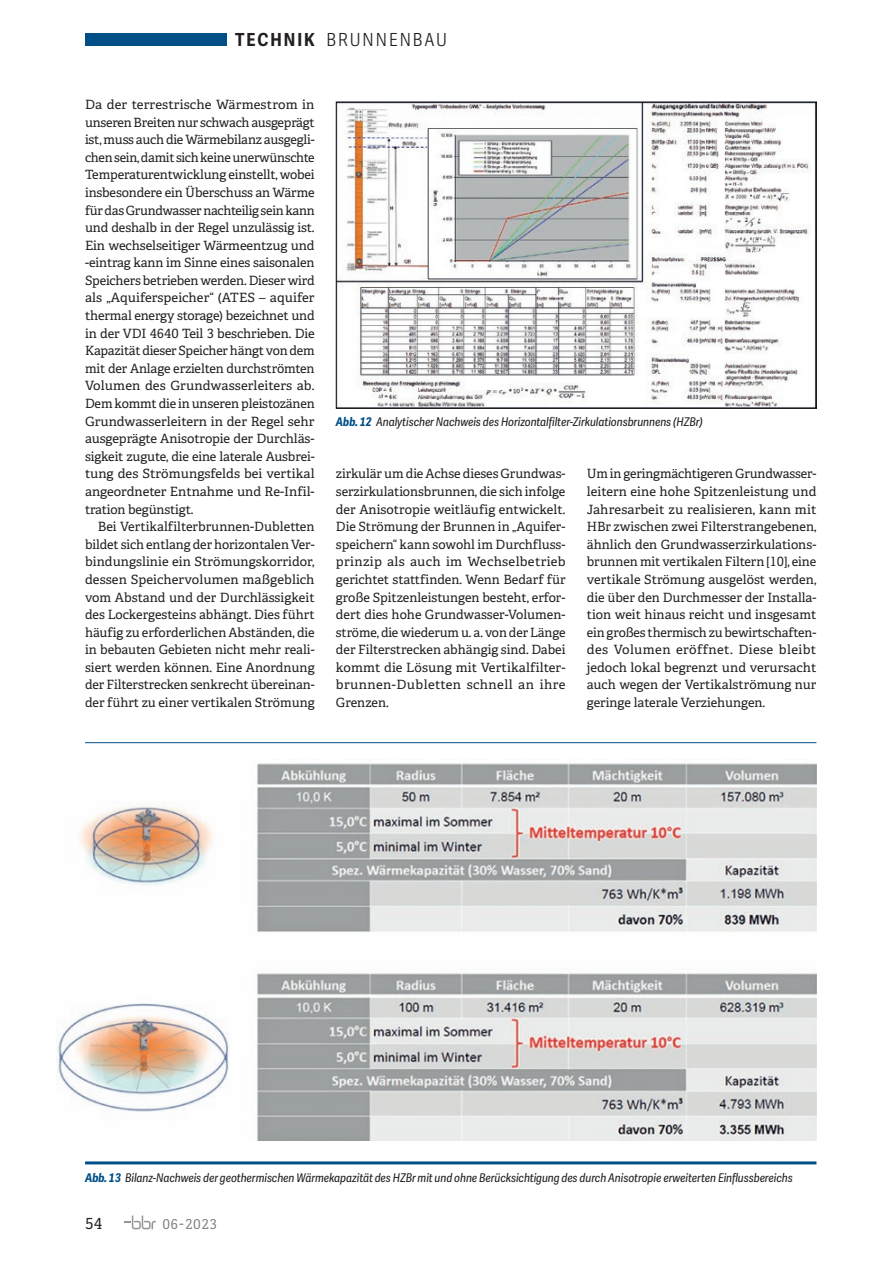
<style>
.page{position:relative;width:893px;height:1263px;background:#fff}
.page>*{position:absolute;margin:0;border:0;box-sizing:border-box;transform-origin:0 0}
.t1{font:300 18px "Adelle Sans Cnd";letter-spacing:.11em;color:#231f20}
.t2{font:15.3px "Adelle";color:#231f20}
.t3{font:13.5px "Adelle";letter-spacing:.03em;color:#808285}
.t4{font:12.75px/17.5px "Adelle";color:#231f20;text-align:justify}
.t5{font:italic 12px "Adelle Sans Cnd";color:#231f20}
.s1{font-weight:700}
.s2{font-weight:700;color:#004f87}
</style>
<div class="page">
<svg style="left:124px;top:1215px;width:32px;height:14px"></svg>
<div style="left:85px;top:33px;width:141px;height:13px;background:#004f87"></div>
<img style="left:57px;top:763px;width:759px;height:377px">
<img style="left:336px;top:101px;width:480px;height:307px">
<hr style="left:85px;top:1161px;width:731px;height:3px;background:#004f87">
<hr style="left:85px;top:742px;width:731px;height:1px;background:#004f87">
<h1 class="t1" style="left:235px;top:29px;width:213px"><span class="s1">TECHNIK</span> BRUNNENBAU</h1>
<p class="t4" style="left:85px;top:96px;width:231px">Da der terrestrische Wärmestrom in unseren Breiten nur schwach ausgeprägt ist, muss auch die Wärmebilanz ausgegli&shy;chen sein, damit sich keine unerwünschte Temperaturentwicklung einstellt, wobei insbesondere ein Überschuss an Wärme für das Grundwasser nachteilig sein kann und deshalb in der Regel unzulässig ist.<br>Ein wechselseitiger Wärmeentzug und -eintrag kann im Sinne eines saisonalen Speichers betrieben werden. Dieser wird als „Aquiferspeicher“ (ATES – aquifer thermal energy storage) bezeichnet und in der VDI 4640 Teil 3 beschrieben. Die Kapazität dieser Speicher hängt von dem mit der Anlage erzielten durchströmten Volumen des Grundwasserleiters ab.<br>Dem kommt die in unseren pleistozänen Grundwasserleitern in der Regel sehr ausgeprägte Anisotropie der Durchläs&shy;sigkeit zugute, die eine laterale Ausbrei&shy;tung des Strömungsfelds bei vertikal angeordneter Entnahme und Re-Infil&shy;tration begünstigt.</p>
<p class="t4" style="left:85px;top:518px;width:231px;text-indent:13px">Bei Vertikalfilterbrunnen-Dubletten bildet sich entlang der horizontalen Ver&shy;bindungslinie ein Strömungskorridor, dessen Speichervolumen maßgeblich vom Abstand und der Durchlässigkeit des Lockergesteins abhängt. Dies führt häufig zu erforderlichen Abständen, die in bebauten Gebieten nicht mehr reali&shy;siert werden können. Eine Anordnung der Filterstrecken senkrecht übereinan&shy;der führt zu einer vertikalen Strömung</p>
<p class="t5" style="left:336px;top:414px;width:368px"><span class="s2">Abb. 12</span> Analytischer Nachweis des Horizontalfilter-Zirkulationsbrunnens (HZBr)</p>
<p class="t4" style="left:336px;top:465px;width:231px">zirkulär um die Achse dieses Grundwas&shy;serzirkulationsbrunnen, die sich infolge der Anisotropie weitläufig entwickelt.<br>Die Strömung der Brunnen in „Aquifer&shy;speichern“ kann sowohl im Durchfluss&shy;prinzip als auch im Wechselbetrieb gerichtet stattfinden. Wenn Bedarf für große Spitzenleistungen besteht, erfor&shy;dert dies hohe Grundwasser-Volumen&shy;ströme, die wiederum u. a. von der Länge der Filterstrecken abhängig sind. Dabei kommt die Lösung mit Vertikalfilter&shy;brunnen-Dubletten schnell an ihre Grenzen.</p>
<p class="t4" style="left:587px;top:465px;width:231px">Um in geringmächtigeren Grundwasser&shy;leitern eine hohe Spitzenleistung und Jahresarbeit zu realisieren, kann mit HBr zwischen zwei Filterstrangebenen, ähnlich den Grundwasserzirkulations&shy;brunnen mit vertikalen Filtern [10], eine vertikale Strömung ausgelöst werden, die über den Durchmesser der Installa&shy;tion weit hinaus reicht und insgesamt ein großes thermisch zu bewirtschaften&shy;des Volumen eröffnet. Diese bleibt jedoch lokal begrenzt und verursacht auch wegen der Vertikalströmung nur geringe laterale Verziehungen.</p>
<p class="t5" style="left:85px;top:1171px;width:709px"><span class="s2">Abb. 13</span> Bilanz-Nachweis der geothermischen Wärmekapazität des HZBr mit und ohne Berücksichtigung des durch Anisotropie erweiterten Einflussbereichs</p>
<p class="t2" style="left:85px;top:1214px;width:19px">54</p>
<p class="t3" style="left:162px;top:1216px;width:56px">06-2023</p>
</div>
